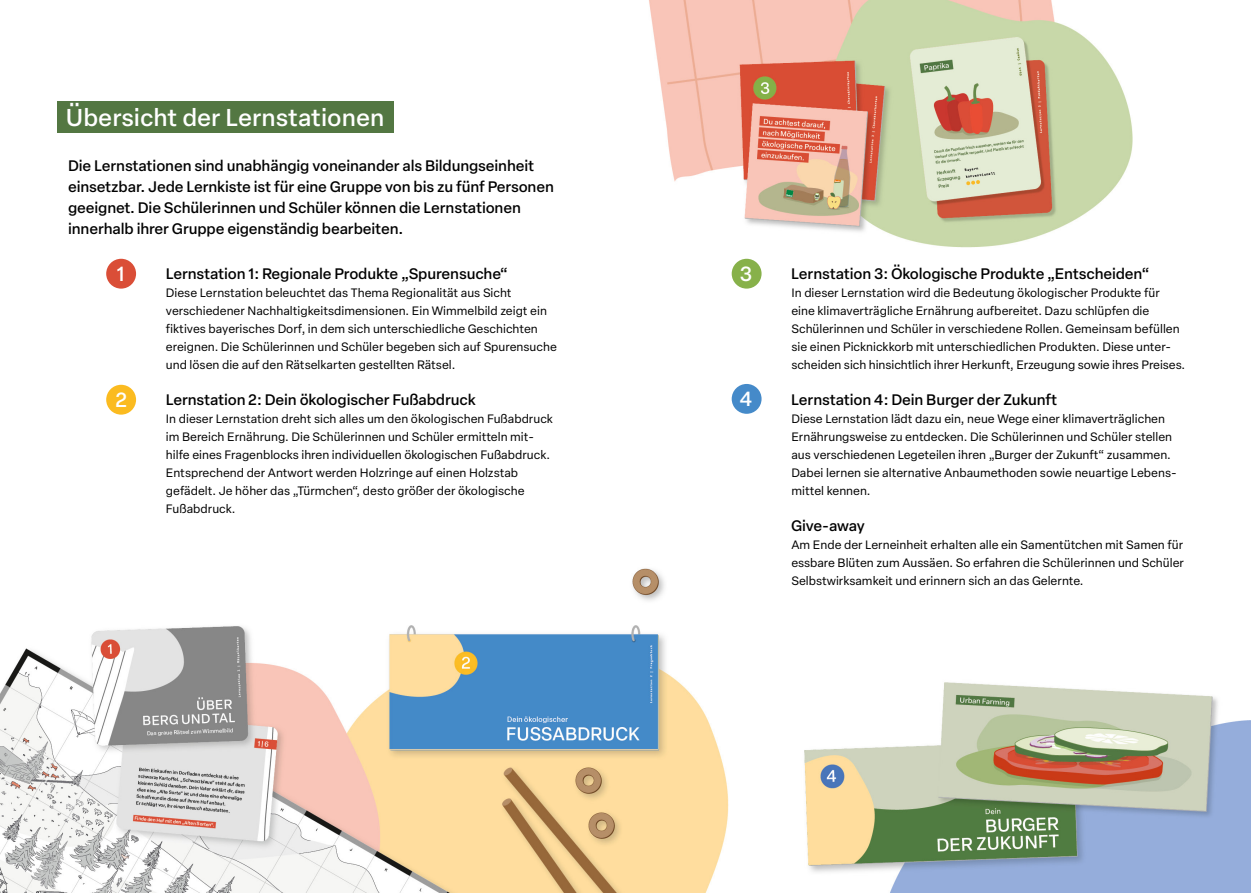
<style>
.page{position:relative;width:1251px;height:893px;background:#fff}
.page>*{position:absolute;margin:0;border:0;box-sizing:border-box;transform-origin:0 0}
.t1{font:500 24px "Elza Text";color:#fff}
.t2{font:500 20.25px "Elza Text";color:#fff}
.t3{font:500 15px/21px "Elza Text";letter-spacing:-.01em;color:#000}
.t4{font:12px/18px "Elza Text";color:#000}
</style>
<div class="page">
<img style="left:0;top:0;width:1250px;height:893px">
<div style="left:57px;top:101px;width:337px;height:32px;background:#537742"></div>
<div style="left:106px;top:259px;width:30px;height:30px;background:#da4e37;border-radius:50%"></div>
<div style="left:106px;top:385px;width:30px;height:30px;background:#fbbb20;border-radius:50%"></div>
<div style="left:731px;top:259px;width:30px;height:30px;background:#87b14a;border-radius:50%"></div>
<div style="left:731px;top:384px;width:30px;height:30px;background:#458ac9;border-radius:50%"></div>
<h1 class="t1" style="left:66px;top:99px;width:320px">Übersicht der Lernstationen</h1>
<p class="t3" style="left:68px;top:154px;width:487px">Die Lernstationen sind unabhängig voneinander als Bildungseinheit einsetzbar. Jede Lernkiste ist für eine Gruppe von bis zu fünf Personen geeignet. Die Schülerinnen und Schüler können die Lernstationen innerhalb ihrer Gruppe eigenständig bearbeiten.</p>
<h2 class="t2" style="left:117px;top:258px;width:9px">1</h2>
<p class="t3" style="left:166px;top:262px;width:343px">Lernstation 1: Regionale Produkte „Spurensuche“</p>
<p class="t4" style="left:166px;top:283px;width:392px">Diese Lernstation beleuchtet das Thema Regionalität aus Sicht verschiedener Nachhaltigkeitsdimensionen. Ein Wimmelbild zeigt ein fiktives bayerisches Dorf, in dem sich unterschiedliche Geschichten ereignen. Die Schülerinnen und Schüler begeben sich auf Spurensuche und lösen die auf den Rätselkarten gestellten Rätsel.</p>
<p class="t3" style="left:166px;top:388px;width:311px">Lernstation 2: Dein ökologischer Fußabdruck</p>
<p class="t4" style="left:166px;top:409px;width:388px">In dieser Lernstation dreht sich alles um den ökologischen Fußabdruck im Bereich Ernährung. Die Schülerinnen und Schüler ermitteln mit&shy;hilfe eines Fragenblocks ihren individuellen ökologischen Fußabdruck.<br>Entsprechend der Antwort werden Holzringe auf einen Holzstab gefädelt. Je höher das „Türmchen“, desto größer der ökologische Fußabdruck.</p>
<h2 class="t2" style="left:116px;top:384px;width:12px">2</h2>
<h2 class="t2" style="left:739px;top:258px;width:14px">3</h2>
<h2 class="t2" style="left:739px;top:383px;width:14px">4</h2>
<p class="t3" style="left:791px;top:262px;width:360px">Lernstation 3: Ökologische Produkte „Entscheiden“</p>
<p class="t4" style="left:791px;top:283px;width:395px">In dieser Lernstation wird die Bedeutung ökologischer Produkte für eine klimaverträgliche Ernährung aufbereitet. Dazu schlüpfen die Schülerinnen und Schüler in verschiedene Rollen. Gemeinsam befüllen sie einen Picknickkorb mit unterschiedlichen Produkten. Diese unter&shy;scheiden sich hinsichtlich ihrer Herkunft, Erzeugung sowie ihres Preises.</p>
<p class="t3" style="left:791px;top:388px;width:267px">Lernstation 4: Dein Burger der Zukunft</p>
<p class="t4" style="left:791px;top:409px;width:387px">Diese Lernstation lädt dazu ein, neue Wege einer klimaverträglichen Ernährungsweise zu entdecken. Die Schülerinnen und Schüler stellen aus verschiedenen Legeteilen ihren „Burger der Zukunft“ zusammen.<br>Dabei lernen sie alternative Anbaumethoden sowie neuartige Lebens&shy;mittel kennen.</p>
<p class="t3" style="left:791px;top:514px;width:75px">Give-away</p>
<p class="t4" style="left:791px;top:535px;width:394px;text-align:justify">Am Ende der Lerneinheit erhalten alle ein Samentütchen mit Samen für essbare Blüten zum Aussäen. So erfahren die Schülerinnen und Schüler Selbstwirksamkeit und erinnern sich an das Gelernte.</p>
</div>
